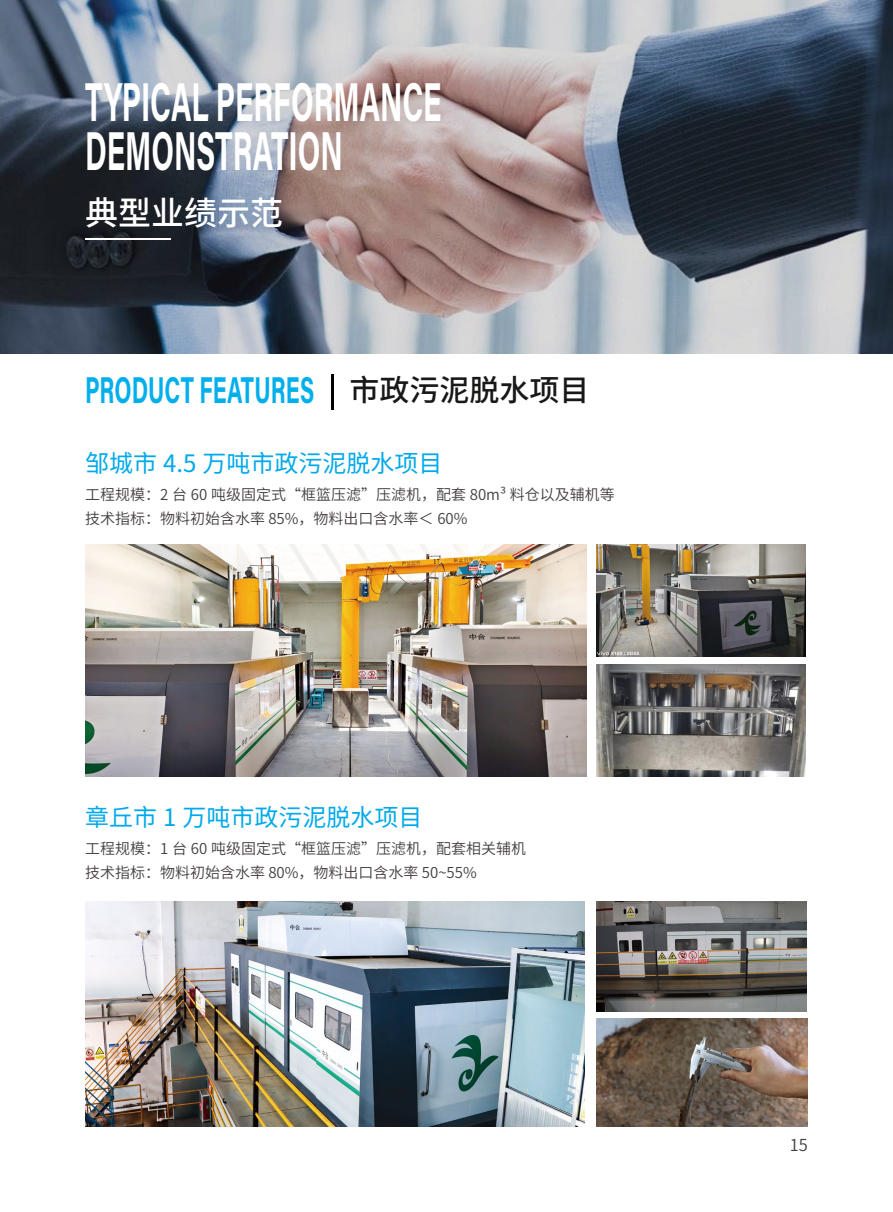
<style>
.page{position:relative;width:893px;height:1212px;background:#fff}
.page>*{position:absolute;margin:0;border:0;box-sizing:border-box;transform-origin:0 0}
.t1{font:54.75px/49.5px "Acumin Variable Concept";letter-spacing:.03em;color:#fff;scale:.54 1}
.t2{font:37.35px "Acumin Variable Concept";letter-spacing:.04em;color:#00afec;scale:.6 1}
.t3{font:500 33px "Source Han Sans CN";color:#fff}
.t4{font:24px "Source Han Sans CN";color:#00a9eb}
.t5{font:16.5px "Source Han Sans CN";color:#44403f}
.t6{font:15px/24px "Source Han Sans CN";color:#44403f}
.s1{font-family:"Source Han Sans CN";font-weight:500;font-size:30px;color:#191817}
</style>
<div class="page">
<img style="left:0;top:0;width:893px;height:354px">
<img style="left:85px;top:544px;width:502px;height:232px">
<img style="left:596px;top:664px;width:209px;height:112px">
<img style="left:596px;top:544px;width:209px;height:112px">
<img style="left:85px;top:901px;width:499px;height:226px">
<img style="left:596px;top:901px;width:211px;height:110px">
<img style="left:596px;top:1019px;width:212px;height:108px">
<hr style="left:85px;top:239px;width:85px;height:1px;background:#fff">
<hr style="left:332px;top:374px;width:2px;height:36px;background:#000">
<h1 class="t1" style="left:85px;top:75px;width:660px">TYPICAL PERFORMANCE<br>DEMONSTRATION</h1>
<h3 class="t3" style="left:85px;top:196px;width:199px">典型业绩示范</h3>
<h2 class="t2" style="left:85px;top:364px;width:842px">PRODUCT FEATURES <span class="s1">市政污泥脱水项目</span></h2>
<h3 class="t4" style="left:85px;top:450px;width:359px">邹城市 4.5 万吨市政污泥脱水项目</h3>
<p class="t6" style="left:85px;top:482px;width:531px">工程规模：2 台 60 吨级固定式“框篮压滤”压滤机，配套 80m³ 料仓以及辅机等技术指标：物料初始含水率 85%，物料出口含水率＜ 60%</p>
<h3 class="t4" style="left:85px;top:805px;width:339px">章丘市 1 万吨市政污泥脱水项目</h3>
<p class="t6" style="left:85px;top:836px;width:442px">工程规模：1 台 60 吨级固定式“框篮压滤”压滤机，配套相关辅机技术指标：物料初始含水率 80%，物料出口含水率 50~55%</p>
<p class="t5" style="left:790px;top:1136px;width:20px">15</p>
</div>
